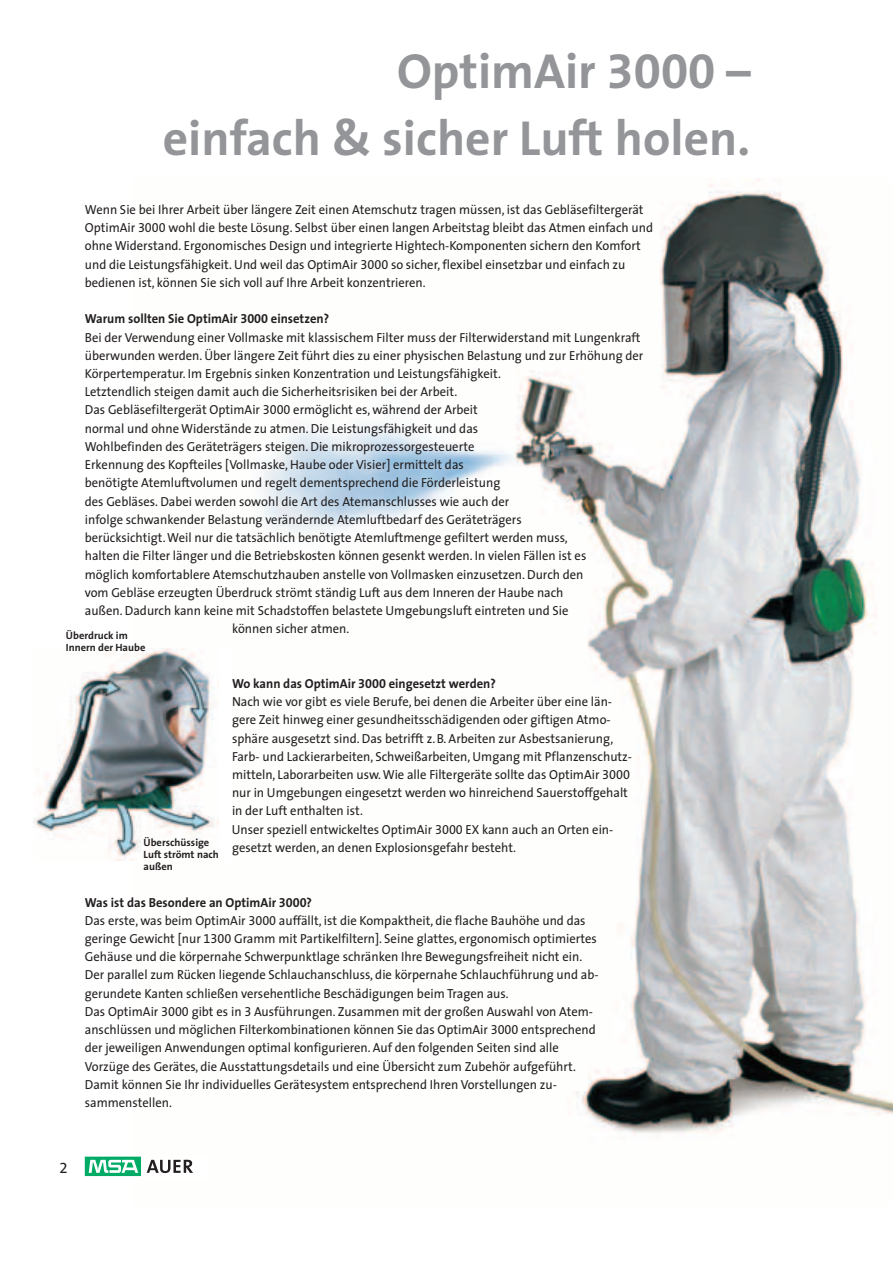
<style>
.page{position:relative;width:893px;height:1263px;background:#fff}
.page>*{position:absolute;margin:0;border:0;box-sizing:border-box;transform-origin:0 0}
.t1{font:700 49.5px/67.5px "The Sans Spezial";color:#939598;text-align:right}
.t2{font:15px "The Sans Spezial";color:#231f20}
.t3{font:13.2px/18.3px "The Sans Spezial";color:#231f20;scale:.96 1}
.t4{font:700 13.2px "The Sans Spezial";color:#231f20;scale:.96 1}
.t5{font:700 10.5px/12px "The Sans Spezial";color:#231f20}
</style>
<div class="page">
<img style="left:132px;top:179px;width:761px;height:978px">
<svg style="left:147px;top:1160px;width:46px;height:13px"></svg>
<svg style="left:87px;top:1159px;width:52px;height:15px"></svg>
<div style="left:85px;top:1157px;width:56px;height:19px;border:1px solid #00ab66"></div>
<svg style="left:89px;top:1160px;width:49px;height:13px"></svg>
<div style="left:17px;top:648px;width:213px;height:213px;background:#fff"></div>
<img style="left:33px;top:648px;width:185px;height:213px">
<h1 class="t1" style="left:163px;top:40px;width:590px">OptimAir 3000 –<br>einfach &amp; sicher Luft holen.</h1>
<p class="t3" style="left:85px;top:202px;width:593px">Wenn Sie bei Ihrer Arbeit über längere Zeit einen Atemschutz tragen müssen, ist das Gebläsefiltergerät OptimAir 3000 wohl die beste Lösung. Selbst über einen langen Arbeitstag bleibt das Atmen einfach und ohne Widerstand. Ergonomisches Design und integrierte Hightech-Komponenten sichern den Komfort und die Leistungsfähigkeit. Und weil das OptimAir 3000 so sicher, flexibel einsetzbar und einfach zu bedienen ist, können Sie sich voll auf Ihre Arbeit konzentrieren.</p>
<p class="t4" style="left:85px;top:313px;width:256px">Warum sollten Sie OptimAir 3000 einsetzen?</p>
<p class="t3" style="left:85px;top:329px;width:580px">Bei der Verwendung einer Vollmaske mit klassischem Filter muss der Filterwiderstand mit Lungenkraft</p>
<p class="t3" style="left:85px;top:347px;width:583px">überwunden werden. Über längere Zeit führt dies zu einer physischen Belastung und zur Erhöhung der</p>
<p class="t3" style="left:85px;top:366px;width:435px">Körpertemperatur. Im Ergebnis sinken Konzentration und Leistungsfähigkeit.</p>
<p class="t3" style="left:85px;top:384px;width:389px">Letztendlich steigen damit auch die Sicherheitsrisiken bei der Arbeit.</p>
<p class="t3" style="left:85px;top:402px;width:411px">Das Gebläsefiltergerät OptimAir 3000 ermöglicht es, während der Arbeit</p>
<p class="t3" style="left:85px;top:420px;width:411px">normal und ohne Widerstände zu atmen. Die Leistungsfähigkeit und das</p>
<p class="t3" style="left:85px;top:439px;width:407px">Wohlbefinden des Geräteträgers steigen. Die mikroprozessorgesteuerte</p>
<p class="t3" style="left:85px;top:457px;width:396px">Erkennung des Kopfteiles [Vollmaske, Haube oder Visier] ermittelt das</p>
<p class="t3" style="left:85px;top:475px;width:434px">benötigte Atemluftvolumen und regelt dementsprechend die Förderleistung</p>
<p class="t3" style="left:85px;top:493px;width:444px">des Gebläses. Dabei werden sowohl die Art des Atemanschlusses wie auch der</p>
<p class="t3" style="left:85px;top:511px;width:457px">infolge schwankender Belastung verändernde Atemluftbedarf des Geräteträgers</p>
<p class="t3" style="left:85px;top:530px;width:504px">berücksichtigt. Weil nur die tatsächlich benötigte Atemluftmenge gefiltert werden muss,</p>
<p class="t3" style="left:85px;top:548px;width:524px">halten die Filter länger und die Betriebskosten können gesenkt werden. In vielen Fällen ist es</p>
<p class="t3" style="left:85px;top:566px;width:521px">möglich komfortablere Atemschutzhauben anstelle von Vollmasken einzusetzen. Durch den</p>
<p class="t3" style="left:85px;top:584px;width:500px">vom Gebläse erzeugten Überdruck strömt ständig Luft aus dem Inneren der Haube nach</p>
<p class="t3" style="left:85px;top:603px;width:505px">außen. Dadurch kann keine mit Schadstoffen belastete Umgebungsluft eintreten und Sie</p>
<p class="t3" style="left:232px;top:621px;width:124px">können sicher atmen.</p>
<p class="t5" style="left:66px;top:631px;width:81px">Überdruck im<br>Innern der Haube</p>
<p class="t5" style="left:144px;top:837px;width:77px">Überschüssige<br>Luft strömt nach außen</p>
<p class="t4" style="left:232px;top:678px;width:276px">Wo kann das OptimAir 3000 eingesetzt werden?</p>
<p class="t3" style="left:232px;top:694px;width:418px">Nach wie vor gibt es viele Berufe, bei denen die Arbeiter über eine län&shy;gere Zeit hinweg einer gesundheitsschädigenden oder giftigen Atmo&shy;sphäre ausgesetzt sind. Das betrifft z. B. Arbeiten zur Asbestsanierung, Farb- und Lackierarbeiten, Schweißarbeiten, Umgang mit Pflanzenschutz&shy;mitteln, Laborarbeiten usw. Wie alle Filtergeräte sollte das OptimAir 3000 nur in Umgebungen eingesetzt werden wo hinreichend Sauerstoffgehalt in der Luft enthalten ist.<br>Unser speziell entwickeltes OptimAir 3000 EX kann auch an Orten ein&shy;gesetzt werden, an denen Explosionsgefahr besteht.</p>
<p class="t4" style="left:85px;top:896px;width:238px">Was ist das Besondere an OptimAir 3000?</p>
<p class="t3" style="left:85px;top:912px;width:537px">Das erste, was beim OptimAir 3000 auffällt, ist die Kompaktheit, die flache Bauhöhe und das geringe Gewicht [nur 1300 Gramm mit Partikelfiltern]. Seine glattes, ergonomisch optimiertes Gehäuse und die körpernahe Schwerpunktlage schränken Ihre Bewegungsfreiheit nicht ein.<br>Der parallel zum Rücken liegende Schlauchanschluss, die körpernahe Schlauchführung und ab&shy;gerundete Kanten schließen versehentliche Beschädigungen beim Tragen aus.<br>Das OptimAir 3000 gibt es in 3 Ausführungen. Zusammen mit der großen Auswahl von Atem&shy;anschlüssen und möglichen Filterkombinationen können Sie das OptimAir 3000 entsprechend der jeweiligen Anwendungen optimal konfigurieren. Auf den folgenden Seiten sind alle Vorzüge des Gerätes, die Ausstattungsdetails und eine Übersicht zum Zubehör aufgeführt.<br>Damit können Sie Ihr individuelles Gerätesystem entsprechend Ihren Vorstellungen zu&shy;sammenstellen.</p>
<p class="t2" style="left:60px;top:1163px;width:10px">2</p>
</div>
